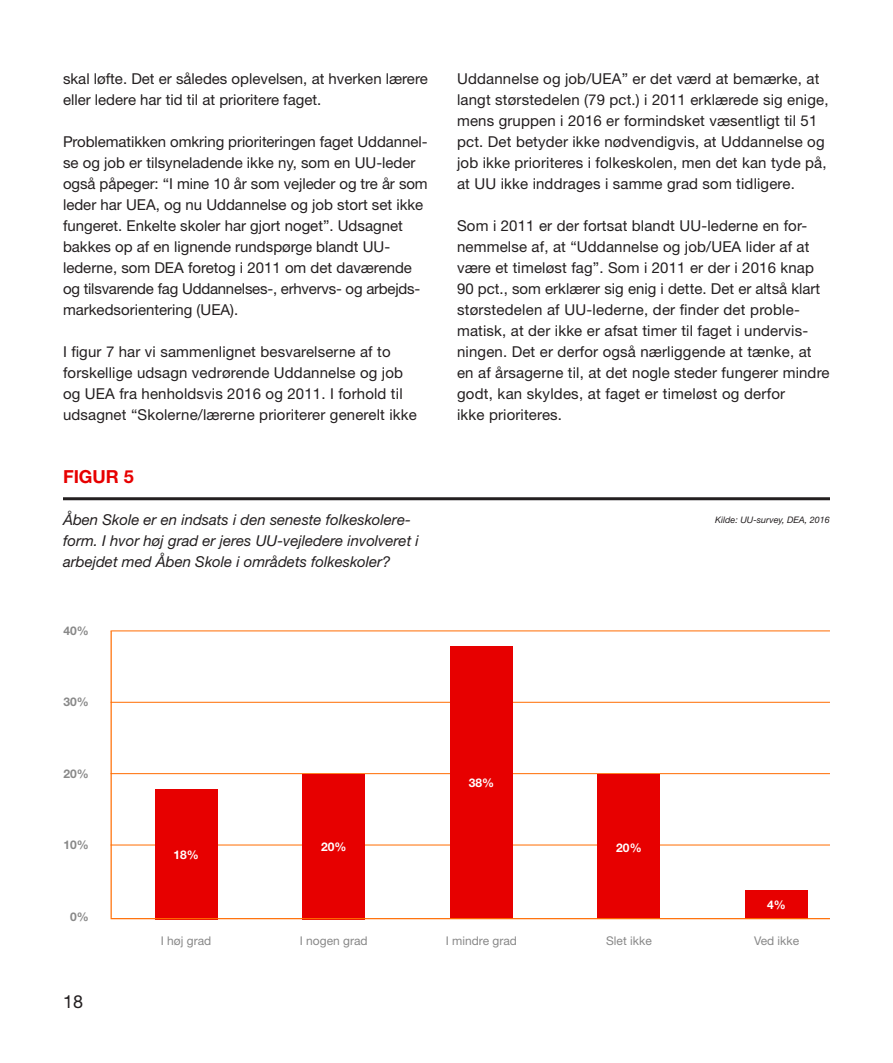
<style>
.page{position:relative;width:893px;height:1063px;background:#fff}
.page>*{position:absolute;margin:0;border:0;box-sizing:border-box;transform-origin:0 0}
.t1{font:700 18px "Helvetica Neue LT";color:#e70000}
.t2{font:18px "Helvetica Neue LT";color:#231f20}
.t3{font:15px/21px "Helvetica Neue LT";letter-spacing:.01em;color:#231f20}
.t4{font:italic 15px/21px "Helvetica Neue LT";color:#231f20}
.t5{font:12px "Helvetica Neue LT";color:#888}
.t6{font:700 12px "Helvetica Neue LT";color:#fff}
.t7{font:700 12px "Helvetica Neue LT";color:#888}
.t8{font:italic 9px "Helvetica Neue LT";color:#231f20}
</style>
<div class="page">
<hr style="left:63px;top:497px;width:767px;height:3px;background:#231f20">
<hr style="left:111px;top:773px;width:719px;height:1px;background:#ff6c00">
<hr style="left:111px;top:702px;width:719px;height:1px;background:#ff6c00">
<hr style="left:111px;top:845px;width:719px;height:1px;background:#ff6c00">
<hr style="left:111px;top:631px;width:719px;height:1px;background:#ff6c00">
<hr style="left:111px;top:631px;width:1px;height:287px;background:#ff6c00">
<div style="left:155px;top:789px;width:62px;height:130px;background:#e70000"></div>
<div style="left:302px;top:774px;width:63px;height:145px;background:#e70000"></div>
<div style="left:450px;top:646px;width:62px;height:273px;background:#e70000"></div>
<div style="left:598px;top:775px;width:62px;height:144px;background:#e70000"></div>
<div style="left:745px;top:890px;width:63px;height:29px;background:#e70000"></div>
<hr style="left:111px;top:918px;width:719px;height:1px;background:#ff6c00">
<p class="t3" style="left:63px;top:68px;width:366px">skal løfte. Det er således oplevelsen, at hverken lærere eller ledere har tid til at prioritere faget.</p>
<p class="t3" style="left:63px;top:131px;width:366px">Problematikken omkring prioriteringen faget Uddannel&shy;se og job er tilsyneladende ikke ny, som en UU-leder også påpeger: “I mine 10 år som vejleder og tre år som leder har UEA, og nu Uddannelse og job stort set ikke fungeret. Enkelte skoler har gjort noget”. Udsagnet bakkes op af en lignende rundspørge blandt UU&shy;lederne, som DEA foretog i 2011 om det daværende og tilsvarende fag Uddannelses-, erhvervs- og arbejds&shy;markedsorientering (UEA).</p>
<p class="t3" style="left:63px;top:341px;width:355px">I figur 7 har vi sammenlignet besvarelserne af to forskellige udsagn vedrørende Uddannelse og job og UEA fra henholdsvis 2016 og 2011. I forhold til udsagnet “Skolerne/lærerne prioriterer generelt ikke</p>
<p class="t1" style="left:63px;top:465px;width:72px">FIGUR 5</p>
<p class="t4" style="left:63px;top:509px;width:357px">Åben Skole er en indsats i den seneste folkeskolere&shy;form. I hvor høj grad er jeres UU-vejledere involveret i arbejdet med Åben Skole i områdets folkeskoler?</p>
<p class="t7" style="left:63px;top:623px;width:27px">40%</p>
<p class="t7" style="left:63px;top:695px;width:27px">30%</p>
<p class="t3" style="left:457px;top:68px;width:373px">Uddannelse og job/UEA” er det værd at bemærke, at langt størstedelen (79 pct.) i 2011 erklærede sig enige, mens gruppen i 2016 er formindsket væsentligt til 51 pct. Det betyder ikke nødvendigvis, at Uddannelse og job ikke prioriteres i folkeskolen, men det kan tyde på, at UU ikke inddrages i samme grad som tidligere.</p>
<p class="t3" style="left:457px;top:215px;width:374px">Som i 2011 er der fortsat blandt UU-lederne en for&shy;nemmelse af, at “Uddannelse og job/UEA lider af at være et timeløst fag”. Som i 2011 er der i 2016 knap 90 pct., som erklærer sig enig i dette. Det er altså klart størstedelen af UU-lederne, der finder det proble&shy;matisk, at der ikke er afsat timer til faget i undervis&shy;ningen. Det er derfor også nærliggende at tænke, at en af årsagerne til, at det nogle steder fungerer mindre godt, kan skyldes, at faget er timeløst og derfor<br>ikke prioriteres.</p>
<p class="t8" style="left:715px;top:515px;width:116px">Kilde: UU-survey, DEA, 2016</p>
<p class="t7" style="left:63px;top:766px;width:27px">20%</p>
<p class="t7" style="left:63px;top:838px;width:27px">10%</p>
<p class="t7" style="left:70px;top:909px;width:20px">0%</p>
<p class="t2" style="left:63px;top:991px;width:22px">18</p>
<p class="t6" style="left:173px;top:847px;width:27px">18%</p>
<p class="t5" style="left:161px;top:934px;width:52px">I høj grad</p>
<p class="t6" style="left:321px;top:840px;width:27px">20%</p>
<p class="t5" style="left:300px;top:934px;width:69px">I nogen grad</p>
<p class="t6" style="left:469px;top:776px;width:27px">38%</p>
<p class="t5" style="left:446px;top:934px;width:73px">I mindre grad</p>
<p class="t6" style="left:616px;top:840px;width:27px">20%</p>
<p class="t5" style="left:606px;top:934px;width:47px">Slet ikke</p>
<p class="t6" style="left:767px;top:898px;width:20px">4%</p>
<p class="t5" style="left:754px;top:934px;width:47px">Ved ikke</p>
</div>
